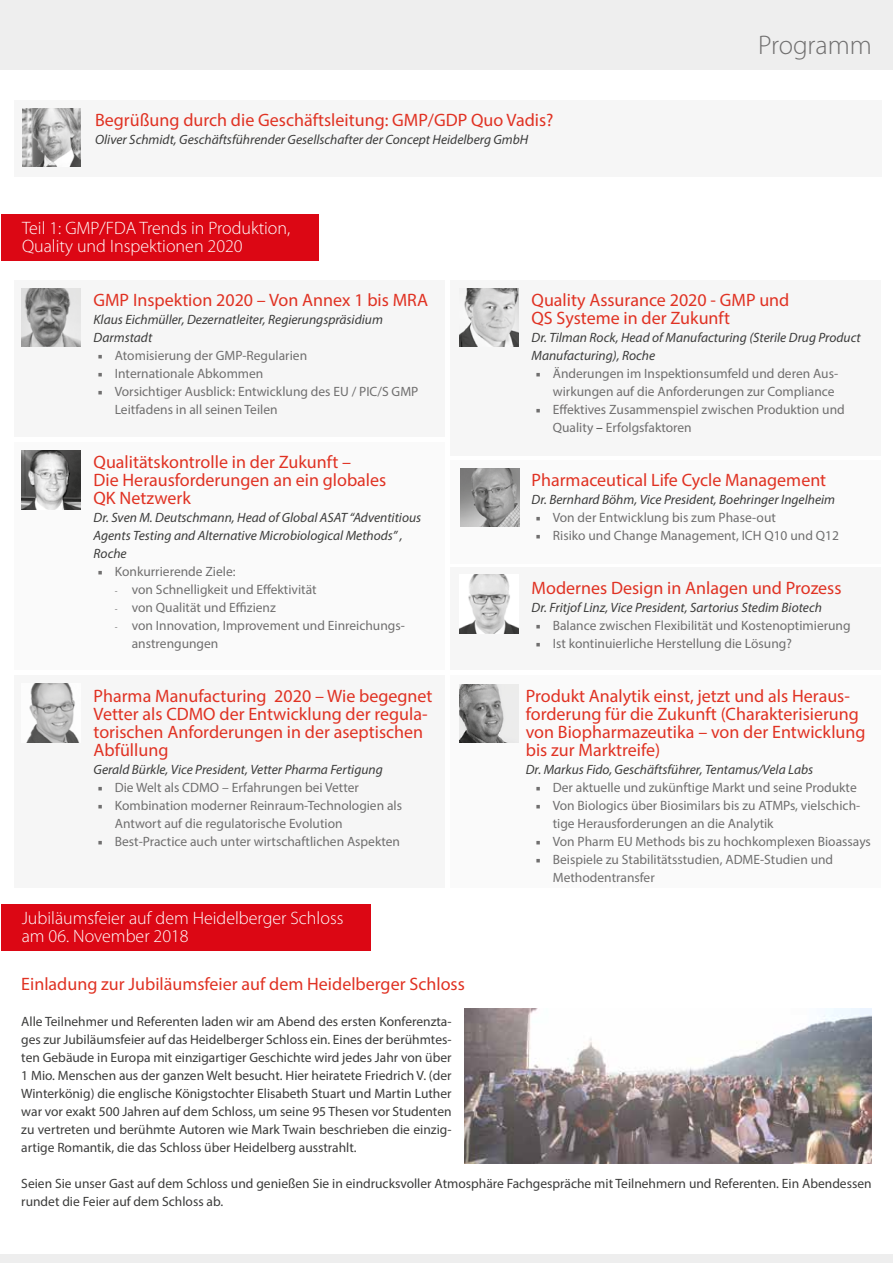
<style>
.page{position:relative;width:893px;height:1263px;background:#fff}
.page>*{position:absolute;margin:0;border:0;box-sizing:border-box;transform-origin:0 0}
.t1{font:300 27px "Myriad Pro";color:#706f6f}
.t2{font:18px/18px "Myriad Pro";color:#e03223}
.t3{font:300 18px/18px "Myriad Pro";color:#fff}
.t4{font:13.5px/18px "Myriad Pro";color:#706f6f}
.t5{font:13.5px/18px "Myriad Pro";color:#3c3c3b;text-align:justify}
.t6{font:italic 13.5px/18px "Myriad Pro";color:#3c3c3b}
.s1{font-style:italic;font-size:9px}
.s2{color:#3c3c3b}
</style>
<div class="page">
<div style="left:1px;top:904px;width:370px;height:46px;background:#dc0714"></div>
<div style="left:450px;top:675px;width:431px;height:212px;background:#fafafa"></div>
<div style="left:450px;top:460px;width:431px;height:104px;background:#fafafa"></div>
<div style="left:450px;top:568px;width:431px;height:102px;background:#f6f6f6"></div>
<div style="left:0;top:0;width:893px;height:69px;background:#eee"></div>
<div style="left:0;top:1255px;width:893px;height:8px;background:#eee"></div>
<div style="left:14px;top:675px;width:431px;height:212px;background:#f6f6f6"></div>
<div style="left:14px;top:442px;width:431px;height:228px;background:#fafafa"></div>
<div style="left:450px;top:280px;width:431px;height:176px;background:#f6f6f6"></div>
<div style="left:14px;top:280px;width:431px;height:157px;background:#f6f6f6"></div>
<div style="left:14px;top:100px;width:868px;height:77px;background:#f6f6f6"></div>
<div style="left:1px;top:214px;width:317px;height:47px;background:#dc0714"></div>
<img style="left:22px;top:108px;width:59px;height:59px">
<img style="left:21px;top:288px;width:59px;height:59px">
<img style="left:21px;top:450px;width:59px;height:59px">
<img style="left:26px;top:684px;width:53px;height:59px">
<img style="left:460px;top:468px;width:59px;height:59px">
<img style="left:459px;top:575px;width:59px;height:58px">
<img style="left:459px;top:684px;width:59px;height:59px">
<img style="left:464px;top:1008px;width:408px;height:156px">
<img style="left:459px;top:288px;width:59px;height:59px">
<h2 class="t2" style="left:95px;top:111px;width:460px">Begrüßung durch die Geschäftsleitung: GMP/GDP Quo Vadis?</h2>
<p class="t6" style="left:95px;top:130px;width:435px">Oliver Schmidt, Geschäftsführender Gesellschafter der Concept Heidelberg GmbH</p>
<h2 class="t3" style="left:22px;top:219px;width:270px">Teil 1: GMP/FDA Trends in Produktion,<br>Quality und Inspektionen 2020</h2>
<h1 class="t1" style="left:758px;top:30px;width:115px">Programm</h1>
<h2 class="t2" style="left:94px;top:291px;width:336px">GMP Inspektion 2020 – Von Annex 1 bis MRA</h2>
<p class="t6" style="left:94px;top:310px;width:291px">Klaus Eichmüller, Dezernatleiter, Regierungspräsidium<br>Darmstadt</p>
<p class="t4" style="left:115px;top:346px;width:305px">Atomisierung der GMP-Regularien<br>Internationale Abkommen<br>Vorsichtiger Ausblick: Entwicklung des EU / PIC/S GMP Leitfadens in all seinen Teilen</p>
<h2 class="t2" style="left:94px;top:453px;width:294px">Qualitätskontrolle in der Zukunft –<br>Die Herausforderungen an ein globales<br>QK Netzwerk</h2>
<p class="t6" style="left:94px;top:508px;width:329px">Dr. Sven M. Deutschmann, Head of Global ASAT “Adventitious<br>Agents Testing and Alternative Microbiological Methods” ,<br>Roche</p>
<p class="t4" style="left:115px;top:562px;width:122px">Konkurrierende Ziele:</p>
<p class="t4" style="left:115px;top:580px;width:203px"><span class="s1">-</span> von Schnelligkeit und Effektivität</p>
<p class="t4" style="left:115px;top:598px;width:163px"><span class="s1">-</span> von Qualität und Effizienz</p>
<p class="t4" style="left:132px;top:616px;width:275px;text-indent:-17px"><span class="s1">-</span> von Innovation, Improvement und Einreichungs&shy;anstrengungen</p>
<h2 class="t2" style="left:94px;top:687px;width:340px">Pharma Manufacturing 2020 – Wie begegnet Vetter als CDMO der Entwicklung der regula&shy;torischen Anforderungen in der aseptischen Abfüllung</h2>
<p class="t6" style="left:94px;top:760px;width:291px">Gerald Bürkle, Vice President, Vetter Pharma Fertigung</p>
<p class="t4" style="left:115px;top:778px;width:289px">Die Welt als CDMO – Erfahrungen bei Vetter Kombination moderner Reinraum-Technologien als Antwort auf die regulatorische Evolution Best-Practice auch unter wirtschaftlichen Aspekten</p>
<h2 class="t3" style="left:22px;top:909px;width:323px">Jubiläumsfeier auf dem Heidelberger Schloss am 06. November 2018</h2>
<h2 class="t2" style="left:531px;top:291px;width:259px">Quality Assurance 2020 - GMP und<br>QS Systeme in der Zukunft</h2>
<p class="t6" style="left:531px;top:328px;width:331px">Dr. Tilman Rock, Head of Manufacturing (Sterile Drug Product<br>Manufacturing), Roche</p>
<p class="t4" style="left:553px;top:364px;width:294px">Änderungen im Inspektionsumfeld und deren Aus&shy;wirkungen auf die Anforderungen zur Compliance Effektives Zusammenspiel zwischen Produktion und Quality <span class="s2">–</span> Erfolgsfaktoren</p>
<h2 class="t2" style="left:531px;top:471px;width:296px">Pharmaceutical Life Cycle Management</h2>
<p class="t6" style="left:531px;top:490px;width:305px">Dr. Bernhard Böhm, Vice President, Boehringer Ingelheim</p>
<p class="t4" style="left:553px;top:508px;width:288px">Von der Entwicklung bis zum Phase-out<br>Risiko und Change Management, ICH Q10 und Q12</p>
<h2 class="t2" style="left:531px;top:579px;width:311px">Modernes Design in Anlagen und Prozess</h2>
<p class="t6" style="left:531px;top:598px;width:292px">Dr. Fritjof Linz, Vice President, Sartorius Stedim Biotech</p>
<p class="t4" style="left:553px;top:616px;width:299px">Balance zwischen Flexibilität und Kostenoptimierung<br>Ist kontinuierliche Herstellung die Lösung?</p>
<h2 class="t2" style="left:526px;top:687px;width:341px">Produkt Analytik einst, jetzt und als Heraus&shy;forderung für die Zukunft (Charakterisierung von Biopharmazeutika – von der Entwicklung bis zur Marktreife)</h2>
<p class="t6" style="left:526px;top:760px;width:289px">Dr. Markus Fido, Geschäftsführer, Tentamus/Vela Labs</p>
<p class="t4" style="left:553px;top:778px;width:320px">Der aktuelle und zukünftige Markt und seine Produkte Von Biologics über Biosimilars bis zu ATMPs, vielschich&shy;tige Herausforderungen an die Analytik<br>Von Pharm EU Methods bis zu hochkomplexen Bioassays Beispiele zu Stabilitätsstudien, ADME-Studien und Methodentransfer</p>
<h2 class="t2" style="left:21px;top:975px;width:445px">Einladung zur Jubiläumsfeier auf dem Heidelberger Schloss</h2>
<p class="t5" style="left:21px;top:1012px;width:432px">Alle Teilnehmer und Referenten laden wir am Abend des ersten Konferenzta&shy;ges zur Jubiläumsfeier auf das Heidelberger Schloss ein. Eines der berühmtes&shy;ten Gebäude in Europa mit einzigartiger Geschichte wird jedes Jahr von über 1 Mio. Menschen aus der ganzen Welt besucht. Hier heiratete Friedrich V. (der Winterkönig) die englische Königstochter Elisabeth Stuart und Martin Luther war vor exakt 500 Jahren auf dem Schloss, um seine 95 Thesen vor Studenten zu vertreten und berühmte Autoren wie Mark Twain beschrieben die einzig&shy;artige Romantik, die das Schloss über Heidelberg ausstrahlt.</p>
<p class="t5" style="left:21px;top:1174px;width:852px">Seien Sie unser Gast auf dem Schloss und genießen Sie in eindrucksvoller Atmosphäre Fachgespräche mit Teilnehmern und Referenten. Ein Abendessen rundet die Feier auf dem Schloss ab.</p>
</div>
